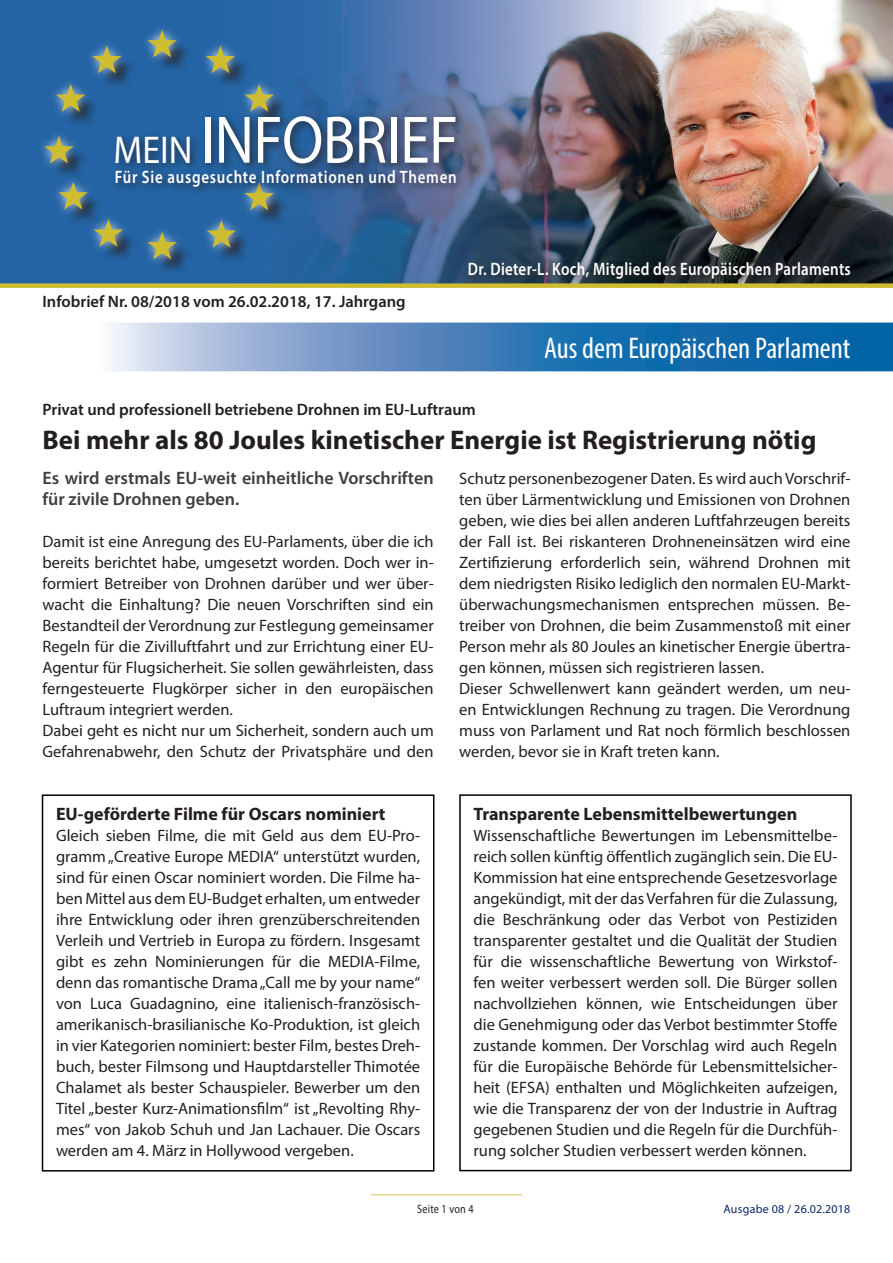
<style>
.page{position:relative;width:893px;height:1263px;background:#fff}
.page>*{position:absolute;margin:0;border:0;box-sizing:border-box;transform-origin:0 0}
.t1{font:67.8px "Myriad Pro";letter-spacing:-.01em;color:#fff;scale:.88 1}
.t2{font:condensed 30px "Myriad Pro";color:#fff}
.t3{font:700 27px "Myriad Pro";color:#231f20}
.t4{font:700 18px "Myriad Pro";color:#231f20}
.t5{font:600 18px/21.6px "Myriad Pro";color:#3e3e3f}
.t6{font:600 18px "Myriad Pro";letter-spacing:.02em;color:#fff;scale:.83 1}
.t7{font:600 18px "Myriad Pro";letter-spacing:.05em;color:#fff;scale:.83 1}
.t8{font:16.5px/21px "Myriad Pro";color:#231f20}
.t9{font:600 16.5px "Myriad Pro";color:#231f20}
.t10{font:12.15px "Myriad Pro";letter-spacing:.02em;color:#231f20;scale:.83 1}
.t11{font:12px "Myriad Pro";letter-spacing:.02em;color:#092766}
.s1{font-size:38.85px}
</style>
<div class="page">
<svg style="left:108px;top:323px;width:785px;height:48px;background:#4e89be"></svg>
<hr style="left:371px;top:1194px;width:151px;height:1px;background:#e2d888">
<img style="left:0;top:0;width:893px;height:283px">
<div style="left:48px;top:34px;width:243px;height:243px;background:#2464a5"></div>
<div style="left:37px;top:22px;width:245px;height:246px;background:#fff;opacity:.75"></div>
<svg style="left:94px;top:219px;width:29px;height:28px"></svg>
<svg style="left:147px;top:30px;width:30px;height:27px"></svg>
<svg style="left:44px;top:136px;width:30px;height:28px"></svg>
<svg style="left:147px;top:232px;width:30px;height:27px"></svg>
<svg style="left:207px;top:220px;width:29px;height:28px"></svg>
<svg style="left:245px;top:197px;width:29px;height:13px"></svg>
<svg style="left:245px;top:84px;width:29px;height:27px"></svg>
<svg style="left:59px;top:182px;width:29px;height:27px"></svg>
<svg style="left:56px;top:84px;width:29px;height:28px"></svg>
<svg style="left:92px;top:46px;width:29px;height:27px"></svg>
<svg style="left:206px;top:46px;width:29px;height:27px"></svg>
<div style="left:111px;top:111px;width:355px;height:63px;background:#231f20;opacity:.75"></div>
<div style="left:111px;top:165px;width:356px;height:32px;background:#231f20;opacity:.75"></div>
<div style="left:464px;top:258px;width:396px;height:32px;background:#231f20;opacity:.75"></div>
<div style="left:0;top:283px;width:893px;height:5px;background:#cebc31"></div>
<div style="left:42px;top:794px;width:392px;height:377px;border:2px solid #000"></div>
<div style="left:459px;top:794px;width:393px;height:377px;border:2px solid #000"></div>
<h1 class="t1" style="left:114px;top:98px;width:393px"><span class="s1">MEIN</span> Infobrief</h1>
<p class="t7" style="left:115px;top:165px;width:413px">Für Sie ausgesuchte Informationen und Themen</p>
<p class="t9" style="left:43px;top:291px;width:365px">Infobrief Nr. 08/2018 vom 26.02.2018, 17. Jahrgang</p>
<p class="t6" style="left:468px;top:258px;width:463px">Dr. Dieter-L. Koch, Mitglied des Europäischen Parlaments</p>
<h2 class="t2" style="left:544px;top:330px;width:308px">Aus dem Europäischen Parlament</h2>
<p class="t9" style="left:43px;top:398px;width:435px">Privat und professionell betriebene Drohnen im EU-Luftraum</p>
<h3 class="t3" style="left:43px;top:422px;width:775px">Bei mehr als 80 Joules kinetischer Energie ist Registrierung nötig</h3>
<p class="t5" style="left:43px;top:466px;width:393px">Es wird erstmals EU-weit einheitliche Vorschriften für zivile Drohnen geben.</p>
<p class="t8" style="left:43px;top:530px;width:393px">Damit ist eine Anregung des EU-Parlaments, über die ich bereits berichtet habe, umgesetzt worden. Doch wer in&shy;formiert Betreiber von Drohnen darüber und wer über&shy;wacht die Einhaltung? Die neuen Vorschriften sind ein Bestandteil der Verordnung zur Festlegung gemeinsamer Regeln für die Zivilluftfahrt und zur Errichtung einer EU-Agentur für Flugsicherheit. Sie sollen gewährleisten, dass ferngesteuerte Flugkörper sicher in den europäischen Luftraum integriert werden.<br>Dabei geht es nicht nur um Sicherheit, sondern auch um Gefahrenabwehr, den Schutz der Privatsphäre und den</p>
<p class="t8" style="left:459px;top:467px;width:393px">Schutz personenbezogener Daten. Es wird auch Vorschrif&shy;ten über Lärmentwicklung und Emissionen von Drohnen geben, wie dies bei allen anderen Luftfahrzeugen bereits der Fall ist. Bei riskanteren Drohneneinsätzen wird eine Zertifizierung erforderlich sein, während Drohnen mit dem niedrigsten Risiko lediglich den normalen EU-Markt&shy;überwachungsmechanismen entsprechen müssen. Be&shy;treiber von Drohnen, die beim Zusammenstoß mit einer Person mehr als 80 Joules an kinetischer Energie übertra&shy;gen können, müssen sich registrieren lassen.<br>Dieser Schwellenwert kann geändert werden, um neu&shy;en Entwicklungen Rechnung zu tragen. Die Verordnung muss von Parlament und Rat noch förmlich beschlossen werden, bevor sie in Kraft treten kann.</p>
<p class="t4" style="left:56px;top:802px;width:331px">EU-geförderte Filme für Oscars nominiert</p>
<p class="t8" style="left:56px;top:824px;width:366px;text-align:justify">Gleich sieben Filme, die mit Geld aus dem EU-Pro&shy;gramm „Creative Europe MEDIA“ unterstützt wurden, sind für einen Oscar nominiert worden. Die Filme ha&shy;ben Mittel aus dem EU-Budget erhalten, um entweder ihre Entwicklung oder ihren grenzüberschreitenden Verleih und Vertrieb in Europa zu fördern. Insgesamt gibt es zehn Nominierungen für die MEDIA-Filme, denn das romantische Drama „Call me by your name“ von Luca Guadagnino, eine italienisch-französisch&shy;amerikanisch-brasilianische Ko-Produktion, ist gleich in vier Kategorien nominiert: bester Film, bestes Dreh&shy;buch, bester Filmsong und Hauptdarsteller Thimotée Chalamet als bester Schauspieler. Bewerber um den Titel „bester Kurz-Animationsfilm“ ist „Revolting Rhy&shy;mes“ von Jakob Schuh und Jan Lachauer. Die Oscars werden am 4. März in Hollywood vergeben.</p>
<p class="t4" style="left:473px;top:802px;width:325px">Transparente Lebensmittelbewertungen</p>
<p class="t8" style="left:473px;top:824px;width:366px;text-align:justify">Wissenschaftliche Bewertungen im Lebensmittelbe&shy;reich sollen künftig öffentlich zugänglich sein. Die EU-Kommission hat eine entsprechende Gesetzesvorlage angekündigt, mit der das Verfahren für die Zulassung, die Beschränkung oder das Verbot von Pestiziden transparenter gestaltet und die Qualität der Studien für die wissenschaftliche Bewertung von Wirkstof&shy;fen weiter verbessert werden soll. Die Bürger sollen nachvollziehen können, wie Entscheidungen über die Genehmigung oder das Verbot bestimmter Stoffe zustande kommen. Der Vorschlag wird auch Regeln für die Europäische Behörde für Lebensmittelsicher&shy;heit (EFSA) enthalten und Möglichkeiten aufzeigen, wie die Transparenz der von der Industrie in Auftrag gegebenen Studien und die Regeln für die Durchfüh&shy;rung solcher Studien verbessert werden können.</p>
<p class="t10" style="left:417px;top:1201px;width:69px">Seite 1 von 4</p>
<p class="t11" style="left:723px;top:1201px;width:128px">Ausgabe 08 / 26.02.2018</p>
</div>
